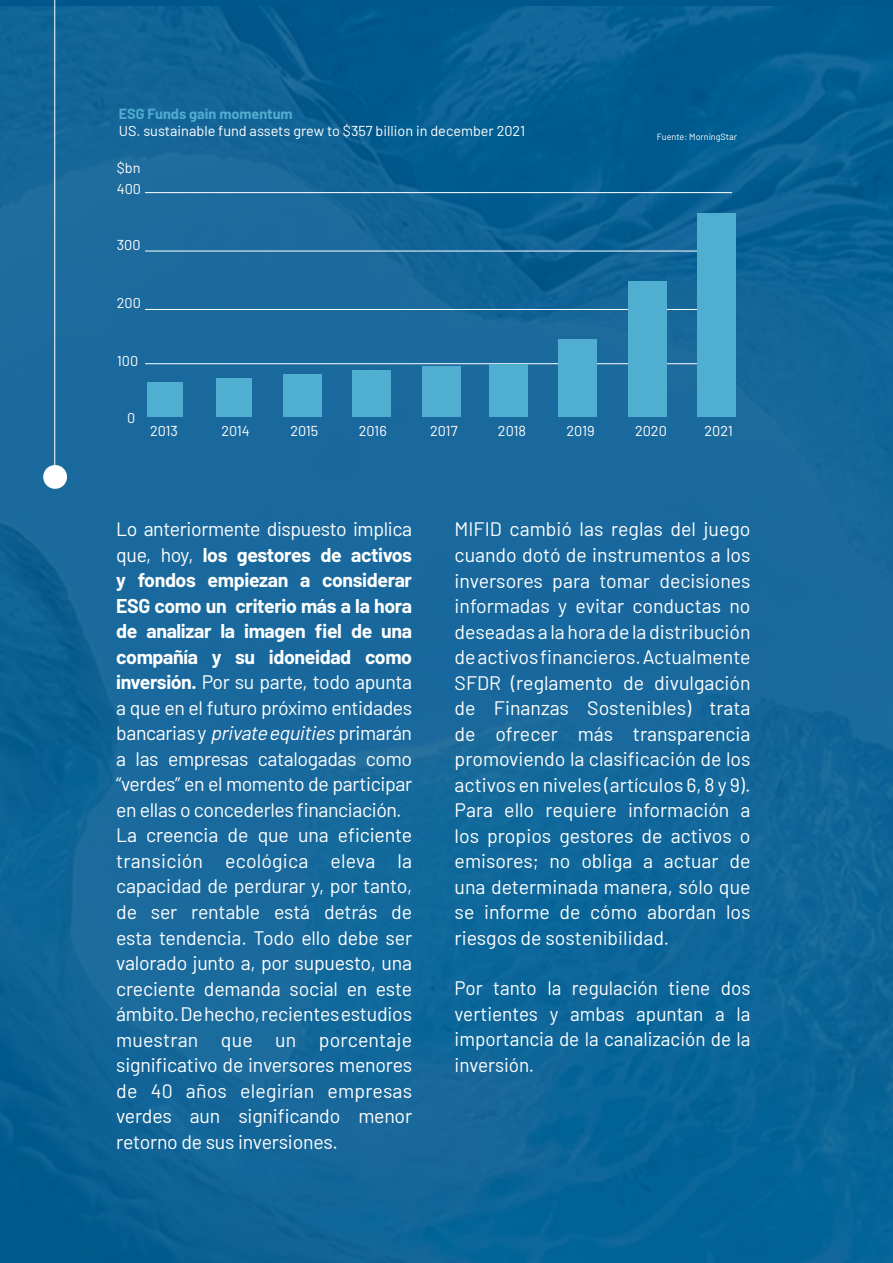
<style>
.page{position:relative;width:893px;height:1263px;background:#fff}
.page>*{position:absolute;margin:0;border:0;box-sizing:border-box;transform-origin:0 0}
.t1{font:19.5px/25.5px "Barlow";letter-spacing:-.01em;color:#fff;text-align:justify}
.t2{font:14.4px/21.1px "Barlow";color:#fff}
.t3{font:700 14.4px "Barlow";color:#50aed0}
.t4{font:9px "Barlow";color:#fff}
.s1{font-weight:700}
.s2{font-style:italic}
</style>
<div class="page">
<img style="left:0;top:6px;width:893px;height:1257px">
<div style="left:43px;top:465px;width:24px;height:24px;background:#fff;border-radius:50%"></div>
<hr style="left:145px;top:363px;width:587px;height:1px;background:#fff">
<hr style="left:145px;top:309px;width:587px;height:1px;background:#fff">
<hr style="left:145px;top:251px;width:587px;height:1px;background:#fff">
<hr style="left:145px;top:192px;width:587px;height:1px;background:#fff">
<div style="left:148px;top:382px;width:35px;height:35px;background:#50aed0"></div>
<div style="left:216px;top:378px;width:35px;height:39px;background:#50aed0"></div>
<div style="left:283px;top:375px;width:38px;height:42px;background:#50aed0"></div>
<div style="left:352px;top:371px;width:39px;height:46px;background:#50aed0"></div>
<div style="left:422px;top:367px;width:39px;height:50px;background:#50aed0"></div>
<div style="left:489px;top:364px;width:39px;height:53px;background:#50aed0"></div>
<div style="left:559px;top:339px;width:38px;height:78px;background:#50aed0"></div>
<div style="left:628px;top:281px;width:38px;height:136px;background:#50aed0"></div>
<div style="left:697px;top:213px;width:39px;height:204px;background:#50aed0"></div>
<hr style="left:54px;top:0;width:1px;height:470px;background:#fff">
<p class="t3" style="left:119px;top:103px;width:175px">ESG Funds gain momentum</p>
<p class="t2" style="left:119px;top:119px;width:408px">US. sustainable fund assets grew to $357 billion in december 2021</p>
<p class="t2" style="left:117px;top:156px;width:26px">$bn<br>400</p>
<p class="t2" style="left:117px;top:233px;width:25px">300</p>
<p class="t2" style="left:117px;top:291px;width:26px">200</p>
<p class="t2" style="left:117px;top:349px;width:23px">100</p>
<p class="t2" style="left:127px;top:406px;width:10px">0</p>
<p class="t4" style="left:657px;top:130px;width:82px">Fuente: MorningStar</p>
<p class="t2" style="left:150px;top:419px;width:29px">2013</p>
<p class="t2" style="left:221px;top:419px;width:30px">2014</p>
<p class="t2" style="left:290px;top:419px;width:29px">2015</p>
<p class="t2" style="left:359px;top:419px;width:29px">2016</p>
<p class="t2" style="left:430px;top:419px;width:29px">2017</p>
<p class="t2" style="left:498px;top:419px;width:30px">2018</p>
<p class="t2" style="left:566px;top:419px;width:30px">2019</p>
<p class="t2" style="left:635px;top:419px;width:33px">2020</p>
<p class="t2" style="left:704px;top:419px;width:30px">2021</p>
<p class="t1" style="left:116px;top:515px;width:297px;text-align:left">Lo anteriormente dispuesto implica que, hoy, <span class="s1">los gestores de activos y fondos empiezan a considerar ESG como un criterio más a la hora de analizar la imagen fiel de una compañía y su idoneidad como inversión.</span> Por su parte, todo apunta a que en el futuro próximo entidades bancarias y <span class="s2">private equities</span>primarán a las empresas catalogadas como “verdes” en el momento de participar en ellas o concederles financiación.<br>La creencia de que una eficiente transición ecológica eleva la capacidad de perdurar y, por tanto, de ser rentable está detrás de esta tendencia. Todo ello debe ser valorado junto a, por supuesto, una creciente demanda social en este ámbito. De hecho, recientes estudios muestran que un porcentaje significativo de inversores menores de 40 años elegirían empresas verdes aun significando menor retorno de sus inversiones.</p>
<p class="t1" style="left:455px;top:515px;width:297px">MIFID cambió las reglas del juego cuando dotó de instrumentos a los inversores para tomar decisiones informadas y evitar conductas no deseadas a la hora de la distribución de activos financieros. Actualmente SFDR (reglamento de divulgación de Finanzas Sostenibles) trata de ofrecer más transparencia promoviendo la clasificación de los activos en niveles (artículos 6, 8 y 9).<br>Para ello requiere información a los propios gestores de activos o emisores; no obliga a actuar de una determinada manera, sólo que se informe de cómo abordan los riesgos de sostenibilidad.</p>
<p class="t1" style="left:455px;top:974px;width:297px">Por tanto la regulación tiene dos vertientes y ambas apuntan a la importancia de la canalización de la inversión.</p>
</div>
